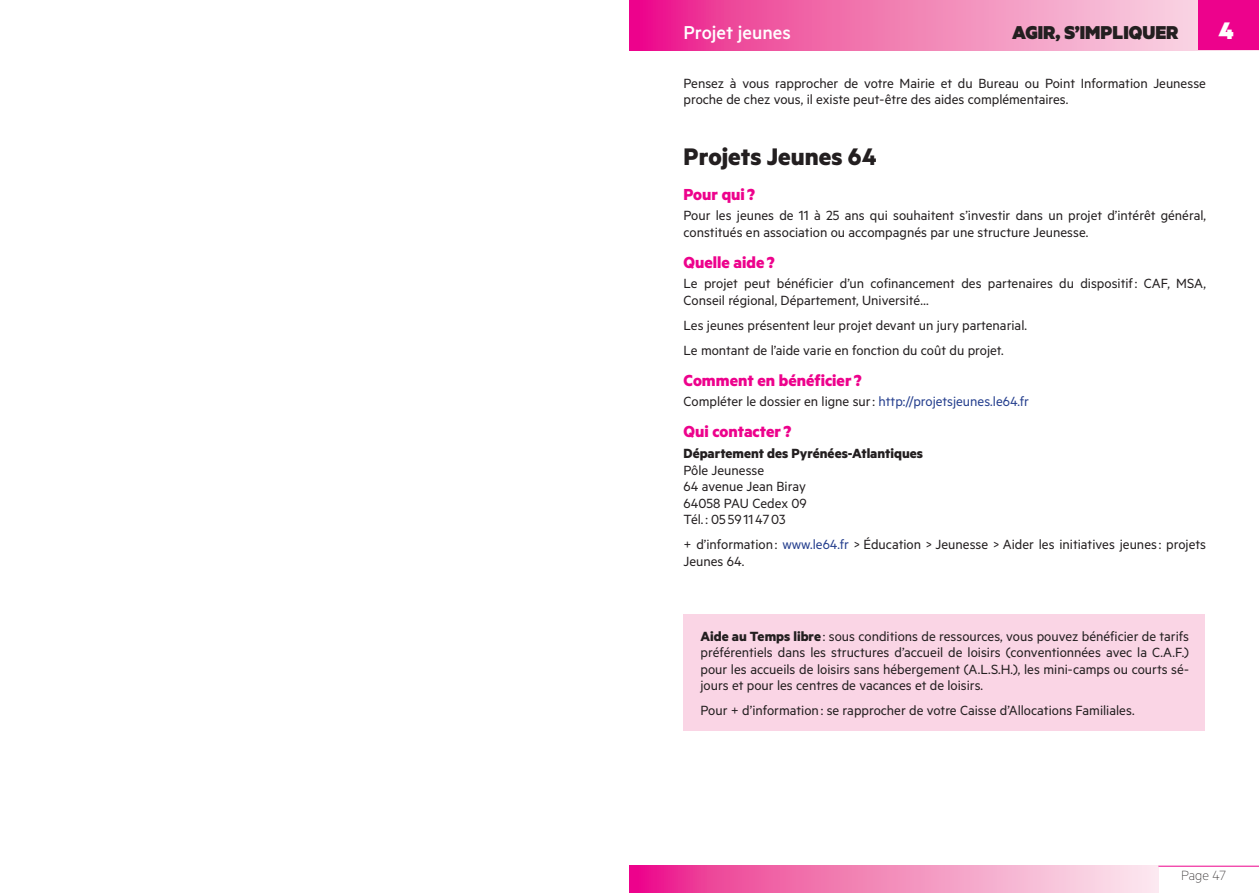
<style>
.page{position:relative;width:1259px;height:893px;background:#fff}
.page>*{position:absolute;margin:0;border:0;box-sizing:border-box;transform-origin:0 0}
.t1{font:700 27px "Metric";color:#231f20}
.t2{font:900 27px "Metric";color:#fff}
.t3{font:900 21px "Metric";color:#231f20}
.t4{font:500 21px "Metric";color:#fff}
.t5{font:700 18px "Metric";color:#ed028c}
.t6{font:15px/16.5px "Metric";color:#231f20}
.t7{font:700 15px "Metric";color:#231f20}
.t8{font:100 15px "Metric";letter-spacing:-.01em;color:#231f20}
.s1{color:#253f8e}
.s2{font-weight:700}
</style>
<div class="page">
<svg style="left:630px;top:0;width:567px;height:50px;background:#f27cb5"></svg>
<svg style="left:630px;top:866px;width:528px;height:27px;background:#f388bc"></svg>
<hr style="left:1158px;top:866px;width:101px;height:1px;background:#ed028c">
<div style="left:1197px;top:0;width:62px;height:50px;background:#ed028c"></div>
<div style="left:683px;top:614px;width:522px;height:117px;background:#fad5e5"></div>
<h2 class="t3" style="left:1012px;top:19px;width:168px">AGIR, S’IMPLIQUER</h2>
<h1 class="t2" style="left:1218px;top:13px;width:17px">4</h1>
<p class="t6" style="left:683px;top:74px;width:524px">Pensez à vous rapprocher de votre Mairie et du Bureau ou Point Information Jeunesse proche de chez vous, il existe peut-être des aides complémentaires.</p>
<h2 class="t4" style="left:683px;top:20px;width:109px">Projet jeunes</h2>
<h1 class="t1" style="left:683px;top:140px;width:194px">Projets Jeunes 64</h1>
<p class="t5" style="left:683px;top:183px;width:73px">Pour qui ?</p>
<p class="t6" style="left:683px;top:207px;width:524px">Pour les jeunes de 11 à 25 ans qui souhaitent s’investir dans un projet d’intérêt général, constitués en association ou accompagnés par une structure Jeunesse.</p>
<p class="t5" style="left:683px;top:251px;width:93px">Quelle aide ?</p>
<p class="t6" style="left:683px;top:275px;width:524px">Le projet peut bénéficier d’un cofinancement des partenaires du dispositif: CAF, MSA,<br>Conseil régional, Département, Université…</p>
<p class="t6" style="left:683px;top:312px;width:345px;line-height:25px">Les jeunes présentent leur projet devant un jury partenarial.<br>Le montant de l’aide varie en fonction du coût du projet.</p>
<p class="t5" style="left:683px;top:369px;width:180px">Comment en bénéficier ?</p>
<p class="t6" style="left:683px;top:393px;width:347px">Compléter le dossier en ligne sur: <span class="s1">http://projetsjeunes.le64.fr</span></p>
<p class="t5" style="left:683px;top:421px;width:109px">Qui contacter ?</p>
<p class="t7" style="left:683px;top:444px;width:241px">Département des Pyrénées-Atlantiques</p>
<p class="t6" style="left:683px;top:461px;width:125px">Pôle Jeunesse<br>64 avenue Jean Biray<br>64058 PAU Cedex 09<br>Tél. : 05 59 114703</p>
<p class="t6" style="left:683px;top:536px;width:524px">+ d’information : <span class="s1">www.le64.fr</span> &gt; Éducation &gt; Jeunesse &gt; Aider les initiatives jeunes: projets<br>Jeunes 64.</p>
<p class="t6" style="left:700px;top:627px;width:490px;text-align:justify"><span class="s2">Aide au Temps libre</span> : sous conditions de ressources, vous pouvez bénéficier de tarifs préférentiels dans les structures d’accueil de loisirs (conventionnées avec la C.A.F.) pour les accueils de loisirs sans hébergement (A.L.S.H.), les mini-camps ou courts sé&shy;jours et pour les centres de vacances et de loisirs.</p>
<p class="t6" style="left:700px;top:702px;width:435px">Pour + d’information : se rapprocher de votre Caisse d’Allocations Familiales.</p>
<p class="t8" style="left:1181px;top:867px;width:46px">Page 47</p>
</div>
